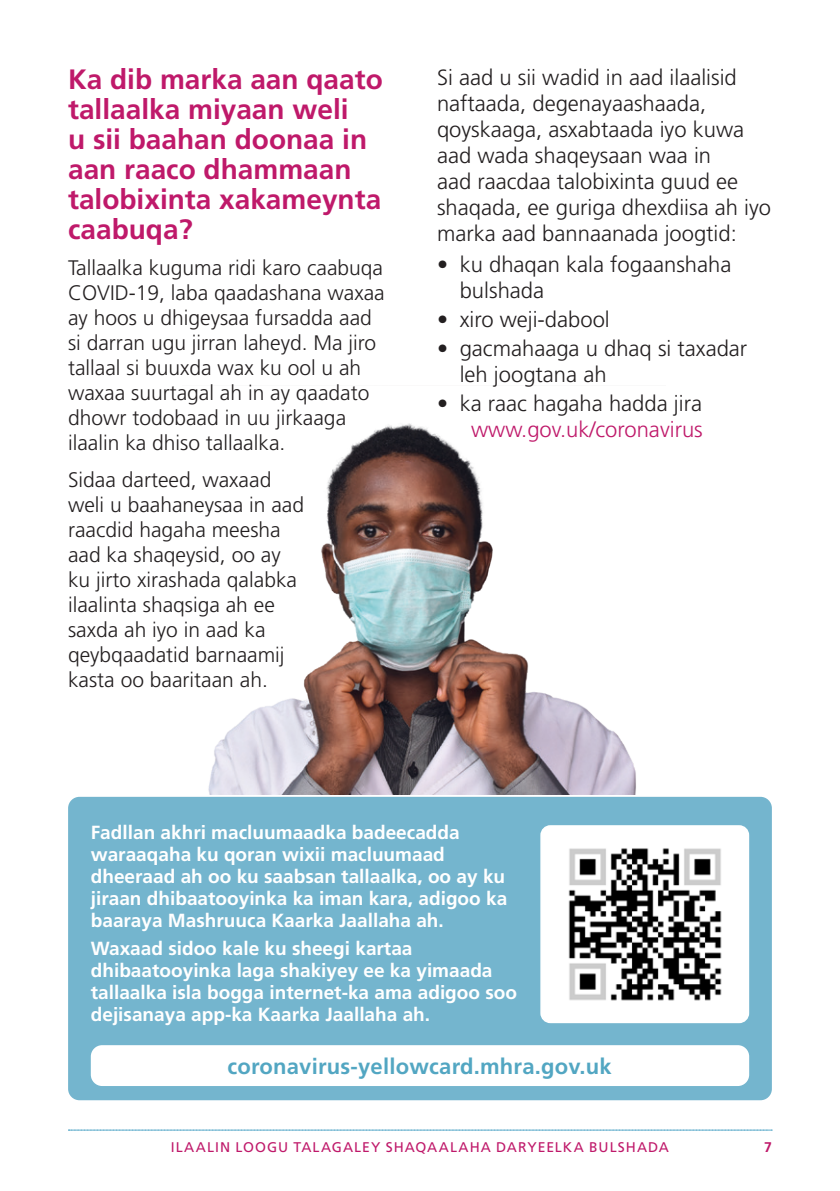
<style>
.page{position:relative;width:840px;height:1191px;background:#fff}
.page>*{position:absolute;margin:0;border:0;box-sizing:border-box;transform-origin:0 0}
.Subtitle{font:700 28px/30px "Frutiger LT Std";color:#bf196a}
.Body{font:300 22px/26px "Frutiger LT Std";color:#231f20}
.Body-2{font:700 22px "Frutiger LT Std";letter-spacing:.01em;color:#52a6c2}
.Body-3{font:300 21px/25px "Frutiger LT Std";color:#231f20}
.Body-4{font:700 19px/22px "Frutiger LT Std";color:#fff}
.t1{font:14px "Frutiger LT Std";letter-spacing:.075em;color:#bf196a}
.t2{font:700 14px "Frutiger LT Std";color:#bf196a}
.s1{color:#bf196a}
</style>
<div class="page">
<hr style="left:68px;top:1129px;width:703px;height:1px;background:#5eaccb">
<img style="left:208px;top:423px;width:428px;height:371px">
<div style="left:68px;top:797px;width:703px;height:303px;background:#74b5ce;border-radius:11px"></div>
<div style="left:541px;top:826px;width:207px;height:196px;background:#fff;border-radius:9px"></div>
<div style="left:540px;top:825px;width:208px;height:198px;border:2px solid #fff;border-radius:9px"></div>
<img style="left:568px;top:848px;width:154px;height:153px">
<div style="left:91px;top:1045px;width:657px;height:41px;background:#fff;border-radius:11px"></div>
<p class="Subtitle" style="left:68px;top:64px;width:316px">Ka dib marka aan qaato tallaalka miyaan weli<br>u sii baahan doonaa in aan raaco dhammaan talobixinta xakameynta caabuqa?</p>
<p class="Body-3" style="left:68px;top:256px;width:318px">Tallaalka kuguma ridi karo caabuqa<br>COVID-19, laba qaadashana waxaa ay hoos u dhigeysaa fursadda aad si darran ugu jirran laheyd. Ma jiro tallaal si buuxda wax ku ool u ah waxaa suurtagal ah in ay qaadato dhowr todobaad in uu jirkaaga ilaalin ka dhiso tallaalka.</p>
<p class="Body-3" style="left:68px;top:467px;width:237px">Sidaa darteed, waxaad weli u baahaneysaa in aad raacdid hagaha meesha aad ka shaqeysid, oo ay ku jirto xirashada qalabka ilaalinta shaqsiga ah ee saxda ah iyo in aad ka qeybqaadatid barnaamij kasta oo baaritaan ah.</p>
<p class="Body" style="left:437px;top:64px;width:335px">Si aad u sii wadid in aad ilaalisid naftaada, degenayaashaada, qoyskaaga, asxabtaada iyo kuwa aad wada shaqeysaan waa in<br>aad raacdaa talobixinta guud ee shaqada, ee guriga dhexdiisa ah iyo marka aad bannaanada joogtid:</p>
<p class="Body" style="left:459px;top:252px;width:273px;text-indent:-23px">• ku dhaqan kala fogaanshaha bulshada</p>
<p class="Body" style="left:437px;top:307px;width:174px">• xiro weji-dabool</p>
<p class="Body" style="left:459px;top:336px;width:289px;text-indent:-23px">• gacmahaaga u dhaq si taxadar leh joogtana ah</p>
<p class="Body" style="left:437px;top:390px;width:267px;text-align:right">• ka raac hagaha hadda jira <span class="s1">www.gov.uk/coronavirus</span></p>
<p class="Body-4" style="left:91px;top:822px;width:418px">Fadllan akhri macluumaadka badeecadda waraaqaha ku qoran wixii macluumaad dheeraad ah oo ku saabsan tallaalka, oo ay ku jiraan dhibaatooyinka ka iman kara, adigoo ka baaraya Mashruuca Kaarka Jaallaha ah.</p>
<p class="Body-4" style="left:91px;top:937px;width:427px">Waxaad sidoo kale ku sheegi kartaa dhibaatooyinka laga shakiyey ee ka yimaada tallaalka isla bogga internet-ka ama adigoo soo dejisanaya app-ka Kaarka Jaallaha ah.</p>
<p class="Body-2" style="left:227px;top:1053px;width:385px">coronavirus-yellowcard.mhra.gov.uk</p>
<p class="t1" style="left:171px;top:1139px;width:499px">ILAALIN LOOGU TALAGALEY SHAQAALAHA DARYEELKA BULSHADA</p>
<p class="t2" style="left:763px;top:1139px;width:9px">7</p>
</div>
